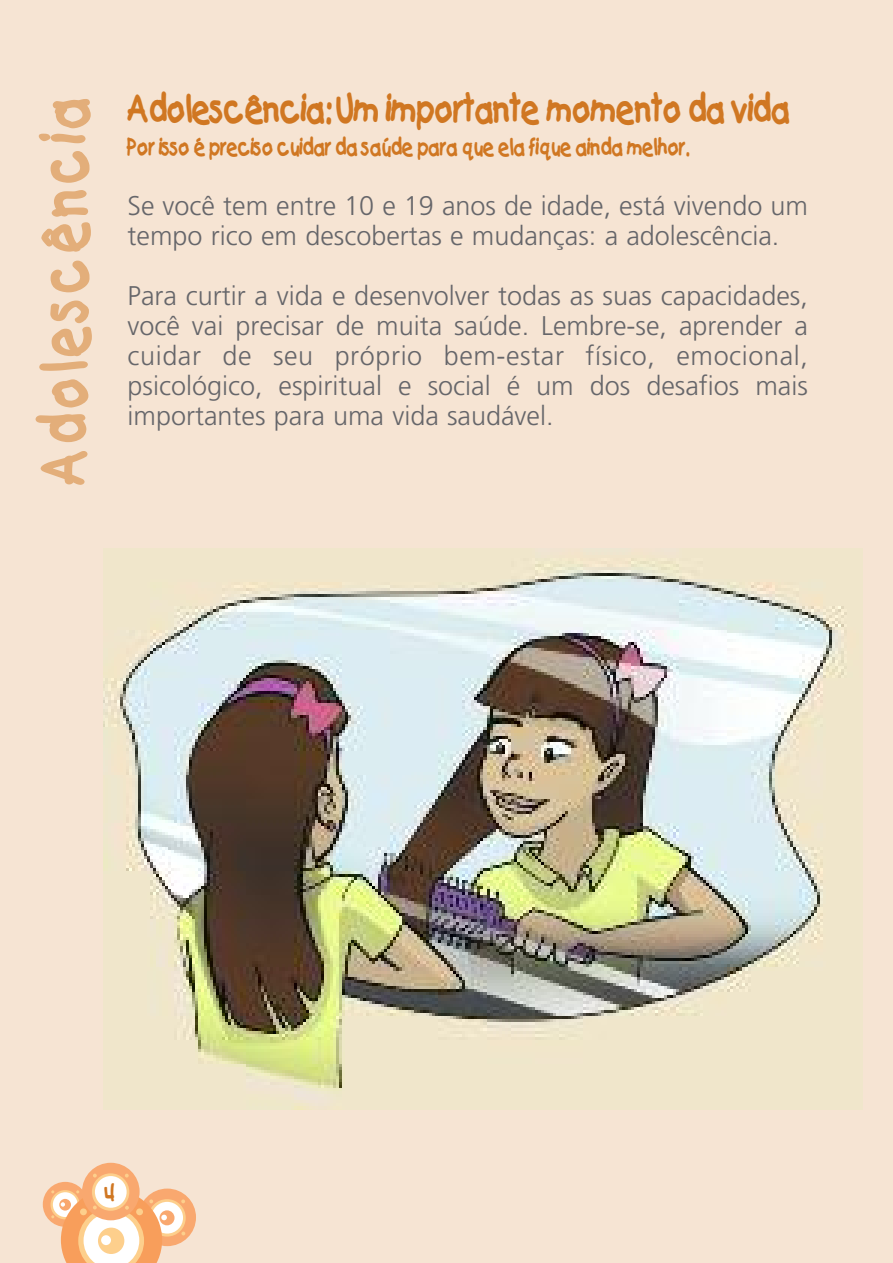
<style>
.page{position:relative;width:893px;height:1263px;background:#f6e4d3}
.page>*{position:absolute;margin:0;border:0;box-sizing:border-box;transform-origin:0 0}
.t1{font:100 60px "Catchup";letter-spacing:.09em;color:#e3ae7a}
.t2{font:100 36px "Catchup";color:#d07722}
.t3{font:300 27px/30px "Frutiger LT";color:#66666a}
.t4{font:100 24px "Catchup";color:#d07722}
.t5{font:100 21.9px "Catchup";color:#d07722}
</style>
<div class="page">
<div style="left:43px;top:1182px;width:45px;height:45px;background:#f9a86f;border-radius:50%"></div>
<svg style="left:51px;top:1190px;width:29px;height:29px"></svg>
<div style="left:53px;top:1192px;width:25px;height:25px;background:#fff;border-radius:50%"></div>
<svg style="left:59px;top:1199px;width:12px;height:11px"></svg>
<div style="left:138px;top:1188px;width:58px;height:58px;background:#f9a86f;border-radius:50%"></div>
<svg style="left:148px;top:1199px;width:38px;height:37px"></svg>
<div style="left:151px;top:1202px;width:32px;height:31px;background:#fff;border-radius:50%"></div>
<div style="left:160px;top:1210px;width:15px;height:15px;background:#f9a86f;border-radius:50%"></div>
<svg style="left:181px;top:1199px;width:4px;height:4px"></svg>
<div style="left:82px;top:1163px;width:58px;height:57px;background:#f9a86f;border-radius:50%"></div>
<svg style="left:92px;top:1173px;width:37px;height:38px"></svg>
<div style="left:95px;top:1176px;width:32px;height:32px;background:#fff;border-radius:50%"></div>
<svg style="left:61px;top:1189px;width:106px;height:74px"></svg>
<svg style="left:93px;top:1174px;width:4px;height:3px"></svg>
<svg style="left:125px;top:1174px;width:4px;height:3px"></svg>
<img style="left:104px;top:558px;width:755px;height:552px">
<h1 class="t1" style="left:31px;top:485px;width:389px;rotate:-90deg">Adolescência</h1>
<h2 class="t2" style="left:128px;top:89px;width:664px">Adolescência: Um importante momento da vida</h2>
<p class="t5" style="left:128px;top:135px;width:563px">Por isso é preciso cuidar da saúde para que ela fique ainda melhor.</p>
<p class="t3" style="left:128px;top:191px;width:682px">Se você tem entre 10 e 19 anos de idade, está vivendo um tempo rico em descobertas e mudanças: a adolescência.</p>
<p class="t3" style="left:128px;top:281px;width:682px;text-align:justify">Para curtir a vida e desenvolver todas as suas capacidades, você vai precisar de muita saúde. Lembre-se, aprender a cuidar de seu próprio bem-estar físico, emocional, psicológico, espiritual e social é um dos desafios mais importantes para uma vida saudável.</p>
<p class="t4" style="left:105px;top:1179px;width:11px">4</p>
</div>
